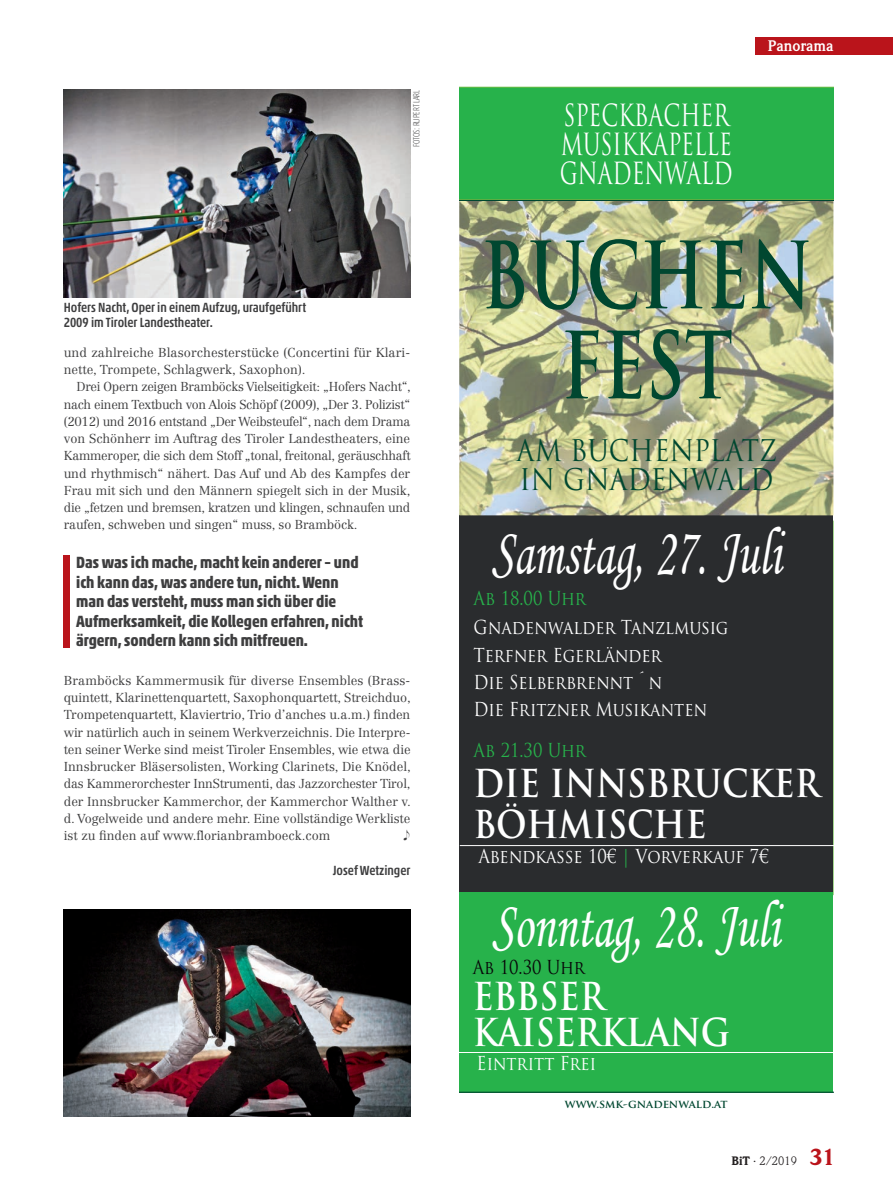
<style>
.page{position:relative;width:893px;height:1191px;background:#fff}
.page>*{position:absolute;margin:0;border:0;box-sizing:border-box;transform-origin:0 0}
.t1{font:700 90px/90px "Trajan Pro";color:#004730;text-align:center;scale:.75 1}
.t2{font:67.5px "Monotype Corsiva";color:#fff;scale:.71 1}
.t3{font:700 37.5px/40.5px "Trajan Pro";color:#fff;scale:.88 1}
.t4{font:29.7px/28.8px "Trajan Pro";color:#fff;scale:.71 1}
.t5{font:29.1px/29px "Trajan Pro";color:#004730;scale:.88 1}
.t6{font:18.75px/28.8px "Trajan Pro";color:#fff;scale:.88 1}
.t7{font:18.75px "Trajan Pro";color:#27b24b;scale:.88 1}
.t8{font:18.75px "Trajan Pro";color:#080609;scale:.88 1}
.t9{font:700 condensed 16.5px/19.5px "Akko Pro";color:#3e3e3f}
.t10{font:700 15px "Weidemann Std";color:#fff}
.t11{font:500 condensed 13.5px/15px "Akko Pro";color:#3e3e3f}
.t12{font:300 12.75px/17.2px "Centennial LT Std";color:#3e3e3f;text-align:justify}
.t13{font:12px "Weidemann Std";color:#231f20}
.t14{font:700 11.25px "Trajan Pro";color:#004730}
.t15{font:100 condensed 9px "Akko Pro";color:#3e3e3f}
.s1{color:#27b24b}
.s2{font-weight:900}
.s3{font-weight:900;font-size:22.5px;color:#ba141b}
</style>
<div class="page">
<div style="left:755px;top:37px;width:138px;height:17px;background:#ba141b"></div>
<div style="left:460px;top:515px;width:373px;height:379px;background:#2a2c2e"></div>
<img style="left:459px;top:201px;width:374px;height:314px">
<img style="left:460px;top:515px;width:373px;height:1px">
<div style="left:460px;top:892px;width:373px;height:200px;background:#27b24b"></div>
<hr style="left:459px;top:200px;width:374px;height:1px;background:#004730">
<hr style="left:459px;top:1091px;width:374px;height:1px;background:#004730">
<hr style="left:460px;top:845px;width:373px;height:1px;background:#fff">
<hr style="left:459px;top:1052px;width:374px;height:1px;background:#fff">
<div style="left:459px;top:87px;width:375px;height:113px;background:#27b24b"></div>
<img style="left:64px;top:89px;width:346px;height:209px">
<img style="left:64px;top:909px;width:346px;height:207px">
<div style="left:64px;top:555px;width:6px;height:92px;background:#ba141b"></div>
<p class="t11" style="left:64px;top:299px;width:244px">Hofers Nacht, Oper in einem Aufzug, uraufgeführt<br>2009 im Tiroler Landestheater.</p>
<p class="t15" style="left:411px;top:147px;width:59px;rotate:-90deg">FOTOS: RUPERT LARL</p>
<p class="t12" style="left:64px;top:344px;width:348px">und zahlreiche Blasorchesterstücke (Concertini für Klari&shy;nette, Trompete, Schlagwerk, Saxophon).</p>
<p class="t12" style="left:64px;top:378px;width:349px;text-indent:13px">Drei Opern zeigen Bramböcks Vielseitigkeit: „Hofers Nacht“, nach einem Textbuch von Alois Schöpf (2009), „Der 3. Polizist“ (2012) und 2016 entstand „Der Weibsteufel“, nach dem Drama von Schönherr im Auftrag des Tiroler Landestheaters, eine Kammeroper, die sich dem Stoff „tonal, freitonal, geräuschhaft und rhythmisch“ nähert. Das Auf und Ab des Kampfes der Frau mit sich und den Männern spiegelt sich in der Musik, die „fetzen und bremsen, kratzen und klingen, schnaufen und raufen, schweben und singen“ muss, so Bramböck.</p>
<p class="t9" style="left:76px;top:552px;width:288px">Das was ich mache, macht kein anderer – und ich kann das, was andere tun, nicht. Wenn man das versteht, muss man sich über die Aufmerksamkeit, die Kollegen erfahren, nicht ärgern, sondern kann sich mitfreuen.</p>
<p class="t12" style="left:64px;top:671px;width:349px">Bramböcks Kammermusik für diverse Ensembles (Brass&shy;quintett, Klarinettenquartett, Saxophonquartett, Streichduo, Trompetenquartett, Klaviertrio, Trio d’anches u.a.m.) finden wir natürlich auch in seinem Werkverzeichnis. Die Interpre&shy;ten seiner Werke sind meist Tiroler Ensembles, wie etwa die Innsbrucker Bläsersolisten, Working Clarinets, Die Knödel, das Kammerorchester InnStrumenti, das Jazzorchester Tirol, der Innsbrucker Kammerchor, der Kammerchor Walther v. d. Vogelweide und andere mehr. Eine vollständige Werkliste ist zu finden auf www.florianbramboeck.com</p>
<p class="t11" style="left:333px;top:862px;width:79px">Josef Wetzinger</p>
<h3 class="t4" style="left:560px;top:100px;width:245px">SPECKBACHER<br>MUSIKKAPELLE<br>GNADENWALD</h3>
<p class="t10" style="left:768px;top:37px;width:67px">Panorama</p>
<h1 class="t1" style="left:481px;top:232px;width:443px">BUCHEN<br>FEST</h1>
<h3 class="t5" style="left:516px;top:435px;width:297px">AM BUCHENPLATZ<br>IN GNADENWALD</h3>
<h2 class="t2" style="left:491px;top:511px;width:410px">Samstag, 27. Juli</h2>
<h3 class="t7" style="left:474px;top:586px;width:129px">Ab 18.00 Uhr</h3>
<h3 class="t6" style="left:474px;top:612px;width:291px">Gnadenwalder Tanzlmusig<br>Terfner Egerländer</h3>
<h3 class="t6" style="left:474px;top:669px;width:267px;line-height:27px">Die Selberbrennt´n<br>Die Fritzner Musikanten</h3>
<h3 class="t7" style="left:474px;top:738px;width:129px">Ab 21.30 Uhr</h3>
<h3 class="t3" style="left:474px;top:764px;width:395px">DIE INNSBRUCKER<br>BÖHMISCHE</h3>
<h3 class="t6" style="left:478px;top:842px;width:331px">Abendkasse 10€ <span class="s1">|</span> Vorverkauf 7€</h3>
<h2 class="t2" style="left:492px;top:884px;width:407px">Sonntag, 28. Juli</h2>
<h3 class="t8" style="left:473px;top:955px;width:129px">Ab 10.30 Uhr</h3>
<h3 class="t3" style="left:473px;top:978px;width:294px;line-height:36px">EBBSER<br>KAISERKLANG</h3>
<h3 class="t6" style="left:477px;top:1049px;width:137px">Eintritt Frei</h3>
<p class="t14" style="left:565px;top:1096px;width:164px">www.smk-gnadenwald.at</p>
<p class="t13" style="left:732px;top:1153px;width:105px"><span class="s2">BiT</span> · 2/2019 <span class="s3">31</span></p>
</div>
